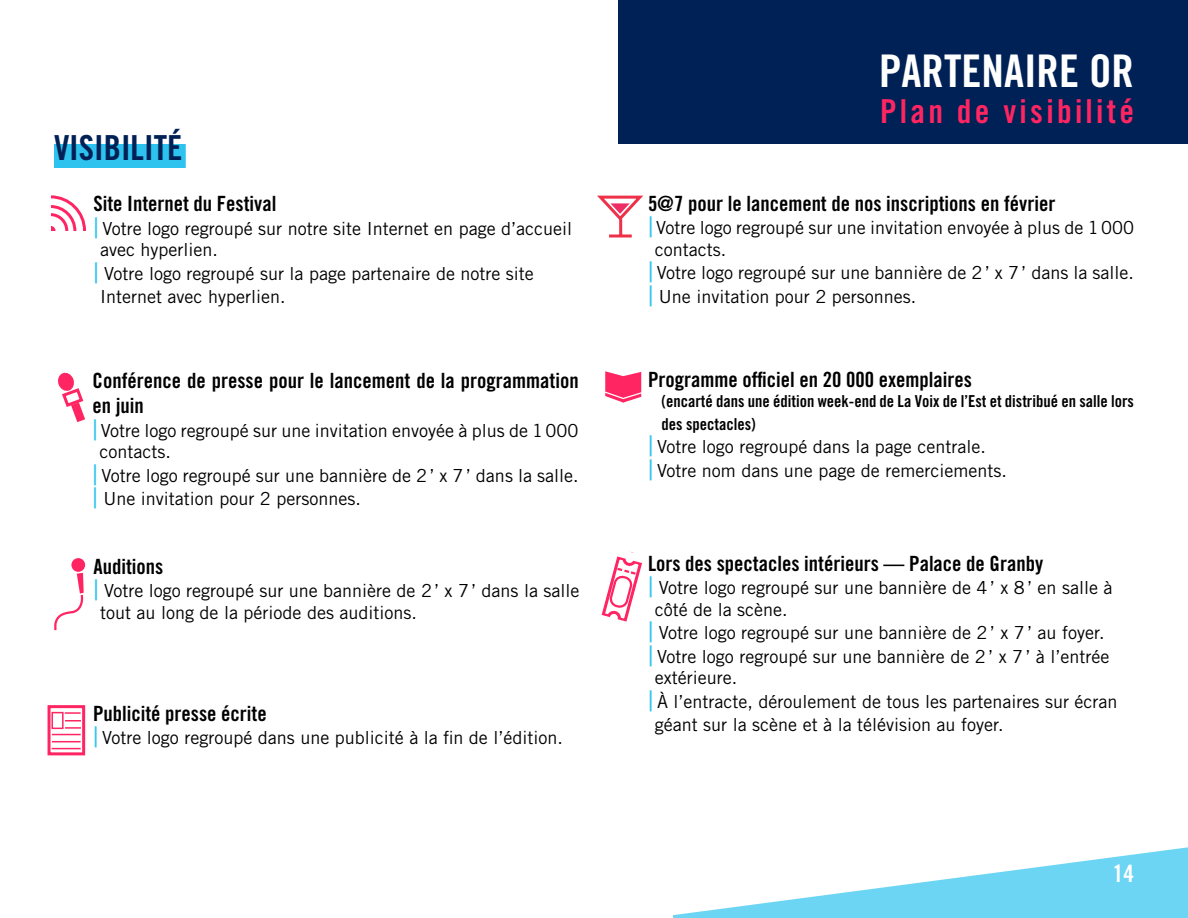
<style>
.page{position:relative;width:1188px;height:918px;background:#fff}
.page>*{position:absolute;margin:0;border:0;box-sizing:border-box;transform-origin:0 0}
.t1{font:45px "Trade Gothic LT Std Bd Cn 20";color:#fff}
.t2{font:34.5px "Trade Gothic LT Std Bd Cn 20";color:#002156}
.t3{font:33px "Trade Gothic LT Std Bd Cn 20";letter-spacing:.1em;color:#ff2562}
.t4{font:24px "Trade Gothic LT Std Bd Cn 20";color:#fff}
.t5{font:21px/25.2px "Trade Gothic LT Std Bd Cn 20";color:#000}
.t6{font:18px/21.6px "Trade Gothic LT Std";color:#000}
.t7{font:16.5px/23.4px "Trade Gothic LT Std Bd Cn 20";color:#000}
.s1{font-family:"Rakesly Rg";font-size:19.5px;color:#2dc3ee}
</style>
<div class="page">
<svg style="left:673px;top:847px;width:515px;height:71px"></svg>
<div style="left:619px;top:0;width:569px;height:144px;background:#002156"></div>
<div style="left:54px;top:144px;width:132px;height:24px;background:#2dc3ee"></div>
<svg style="left:51px;top:195px;width:35px;height:36px"></svg>
<svg style="left:46px;top:226px;width:10px;height:10px"></svg>
<div style="left:0;top:148px;width:50px;height:162px;background:#fff"></div>
<div style="left:6px;top:231px;width:103px;height:61px;background:#fff"></div>
<svg style="left:58px;top:372px;width:27px;height:50px"></svg>
<div style="left:71px;top:558px;width:14px;height:14px;background:#ff2562;border-radius:50%"></div>
<svg style="left:54px;top:573px;width:30px;height:58px"></svg>
<svg style="left:605px;top:371px;width:36px;height:32px"></svg>
<div style="left:48px;top:705px;width:37px;height:50px;border:3px solid #ff2562"></div>
<svg style="left:50px;top:711px;width:32px;height:39px"></svg>
<svg style="left:601px;top:551px;width:42px;height:71px"></svg>
<svg style="left:597px;top:195px;width:47px;height:28px"></svg>
<hr style="left:619px;top:219px;width:3px;height:17px;background:#ee3048">
<hr style="left:609px;top:235px;width:23px;height:3px;background:#ee3048">
<h2 class="t2" style="left:54px;top:127px;width:29px">Visibilité</h2>
<p class="t5" style="left:93px;top:191px;width:185px">Site Internet du Festival</p>
<p class="t6" style="left:100px;top:217px;width:474px;text-indent:-7px"><span class="s1">|</span> Votre logo regroupé sur notre site Internet en page d’accueil avec hyperlien.</p>
<p class="t6" style="left:100px;top:261px;width:435px;line-height:23.4px;text-indent:-7px"><span class="s1">|</span> Votre logo regroupé sur la page partenaire de notre site<br>Internet avec hyperlien.</p>
<p class="t5" style="left:93px;top:368px;width:488px">Conférence de presse pour le lancement de la programmation en juin</p>
<p class="t6" style="left:99px;top:419px;width:481px;text-indent:-7px"><span class="s1">|</span> Votre logo regroupé sur une invitation envoyée à plus de 1000 contacts.</p>
<p class="t6" style="left:93px;top:464px;width:487px;line-height:23.4px"><span class="s1">|</span> Votre logo regroupé sur une bannière de 2’ x 7’ dans la salle. <span class="s1">|</span> Une invitation pour 2 personnes.</p>
<p class="t5" style="left:93px;top:554px;width:71px">Auditions</p>
<p class="t6" style="left:100px;top:580px;width:481px;text-indent:-7px"><span class="s1">|</span> Votre logo regroupé sur une bannière de 2’ x 7’ dans la salle tout au long de la période des auditions.</p>
<p class="t5" style="left:93px;top:701px;width:175px">Publicité presse écrite</p>
<p class="t6" style="left:93px;top:727px;width:471px"><span class="s1">|</span> Votre logo regroupé dans une publicité à la fin de l’édition.</p>
<h1 class="t1" style="left:879px;top:44px;width:43px">Partenaire</h1>
<h1 class="t1" style="left:1089px;top:44px;width:22px">or</h1>
<h3 class="t3" style="left:880px;top:92px;width:255px">Plan de visibilité</h3>
<p class="t5" style="left:648px;top:191px;width:409px">5@7 pour le lancement de nos inscriptions en février</p>
<p class="t6" style="left:655px;top:217px;width:481px;text-indent:-7px"><span class="s1">|</span> Votre logo regroupé sur une invitation envoyée à plus de 1000 contacts.</p>
<p class="t6" style="left:648px;top:261px;width:487px;line-height:23.4px"><span class="s1">|</span> Votre logo regroupé sur une bannière de 2’ x 7’ dans la salle. <span class="s1">|</span> Une invitation pour 2 personnes.</p>
<p class="t5" style="left:648px;top:366px;width:326px">Programme officiel en 20 000 exemplaires</p>
<p class="t7" style="left:662px;top:389px;width:474px">(encarté dans une édition week-end de La Voix de l’Est et distribué en salle lors des spectacles)</p>
<p class="t6" style="left:648px;top:435px;width:360px;line-height:23.4px"><span class="s1">|</span> Votre logo regroupé dans la page centrale.<br><span class="s1">|</span> Votre nom dans une page de remerciements.</p>
<p class="t5" style="left:648px;top:551px;width:397px">Lors des spectacles intérieurs — Palace de Granby</p>
<p class="t6" style="left:655px;top:577px;width:459px;text-indent:-7px"><span class="s1">|</span> Votre logo regroupé sur une bannière de 4’ x 8’ en salle à côté de la scène.</p>
<p class="t6" style="left:648px;top:621px;width:463px;line-height:23.4px"><span class="s1">|</span> Votre logo regroupé sur une bannière de 2’ x 7’ au foyer. <span class="s1">|</span> Votre logo regroupé sur une bannière de 2’ x 7’ à l’entrée</p>
<p class="t6" style="left:655px;top:667px;width:84px">extérieure.</p>
<p class="t6" style="left:648px;top:690px;width:471px"><span class="s1">|</span> À l’entracte, déroulement de tous les partenaires sur écran</p>
<p class="t6" style="left:655px;top:714px;width:350px">géant sur la scène et à la télévision au foyer.</p>
<h3 class="t4" style="left:1113px;top:859px;width:23px">14</h3>
</div>
